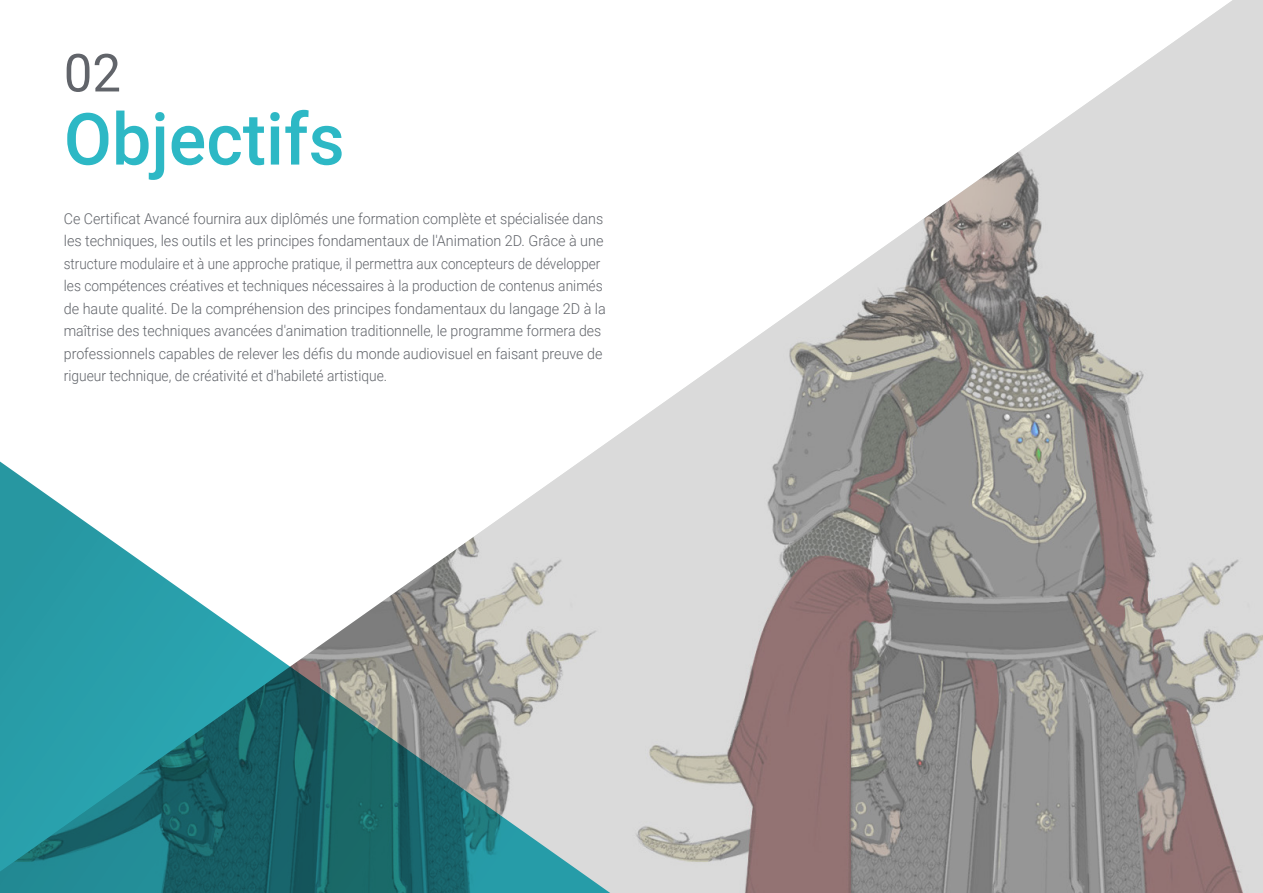
<style>
.page{position:relative;width:1263px;height:893px;background:#fff}
.page>*{position:absolute;margin:0;border:0;box-sizing:border-box;transform-origin:0 0}
.t1{font:500 72px "Roboto";color:#2db8c5}
.t2{font:52.5px "Roboto";color:#61646a}
.t3{font:300 15px/22.5px "Roboto";color:#61646a;scale:.95 1}
</style>
<div class="page">
<img style="left:602px;top:0;width:661px;height:893px">
<svg style="left:0;top:446px;width:640px;height:447px"></svg>
<h2 class="t2" style="left:64px;top:36px;width:59px">02</h2>
<h1 class="t1" style="left:64px;top:89px;width:282px">Objectifs</h1>
<p class="t3" style="left:64px;top:207px;width:572px">Ce Certificat Avancé fournira aux diplômés une formation complète et spécialisée dans les techniques, les outils et les principes fondamentaux de l'Animation 2D. Grâce à une structure modulaire et à une approche pratique, il permettra aux concepteurs de développer les compétences créatives et techniques nécessaires à la production de contenus animés de haute qualité. De la compréhension des principes fondamentaux du langage 2D à la maîtrise des techniques avancées d'animation traditionnelle, le programme formera des professionnels capables de relever les défis du monde audiovisuel en faisant preuve de rigueur technique, de créativité et d'habileté artistique.</p>
</div>
